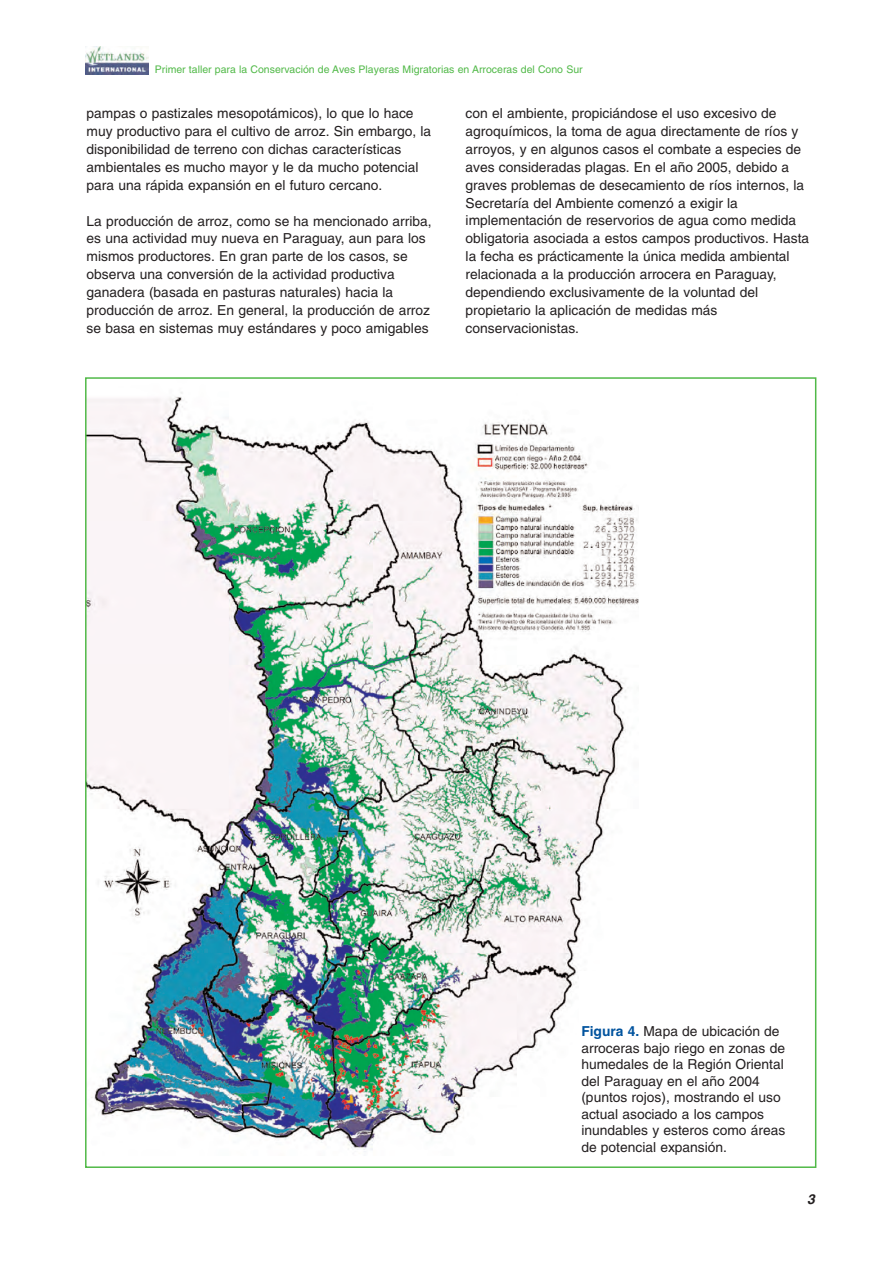
<style>
.page{position:relative;width:893px;height:1263px;background:#fff}
.page>*{position:absolute;margin:0;border:0;box-sizing:border-box;transform-origin:0 0}
.t1{font:13.8px/17.9px "Helvetica";color:#231f20}
.t2{font:italic 700 13.8px "Helvetica";color:#231f20}
.t3{font:10.5px "Helvetica";color:#51b948}
.s1{font-weight:700;color:#01539e}
</style>
<div class="page">
<svg style="left:85px;top:57px;width:64px;height:18px"></svg>
<img style="left:85px;top:46px;width:63px;height:28px">
<img style="left:88px;top:392px;width:550px;height:760px">
<div style="left:580px;top:971px;width:226px;height:185px;background:#fff"></div>
<p class="t3" style="left:155px;top:66px;width:429px">Primer taller para la Conservación de Aves Playeras Migratorias en Arroceras del Cono Sur</p>
<p class="t1" style="left:87px;top:106px;width:346px">pampas o pastizales mesopotámicos), lo que lo hace muy productivo para el cultivo de arroz. Sin embargo, la disponibilidad de terreno con dichas características ambientales es mucho mayor y le da mucho potencial para una rápida expansión en el futuro cercano.</p>
<p class="t1" style="left:87px;top:213px;width:347px">La producción de arroz, como se ha mencionado arriba, es una actividad muy nueva en Paraguay, aun para los mismos productores. En gran parte de los casos, se observa una conversión de la actividad productiva ganadera (basada en pasturas naturales) hacia la producción de arroz. En general, la producción de arroz se basa en sistemas muy estándares y poco amigables</p>
<p class="t1" style="left:466px;top:106px;width:345px">con el ambiente, propiciándose el uso excesivo de agroquímicos, la toma de agua directamente de ríos y arroyos, y en algunos casos el combate a especies de aves consideradas plagas. En el año 2005, debido a graves problemas de desecamiento de ríos internos, la Secretaría del Ambiente comenzó a exigir la implementación de reservorios de agua como medida obligatoria asociada a estos campos productivos. Hasta la fecha es prácticamente la única medida ambiental relacionada a la producción arrocera en Paraguay, dependiendo exclusivamente de la voluntad del propietario la aplicación de medidas más conservacionistas.</p>
<p class="t1" style="left:581px;top:1024px;width:205px;line-height:16.5px"><span class="s1">Figura 4.</span> Mapa de ubicación de arroceras bajo riego en zonas de humedales de la Región Oriental del Paraguay en el año 2004 (puntos rojos), mostrando el uso actual asociado a los campos inundables y esteros como áreas de potencial expansión.</p>
<p class="t2" style="left:807px;top:1193px;width:9px">3</p>
</div>
